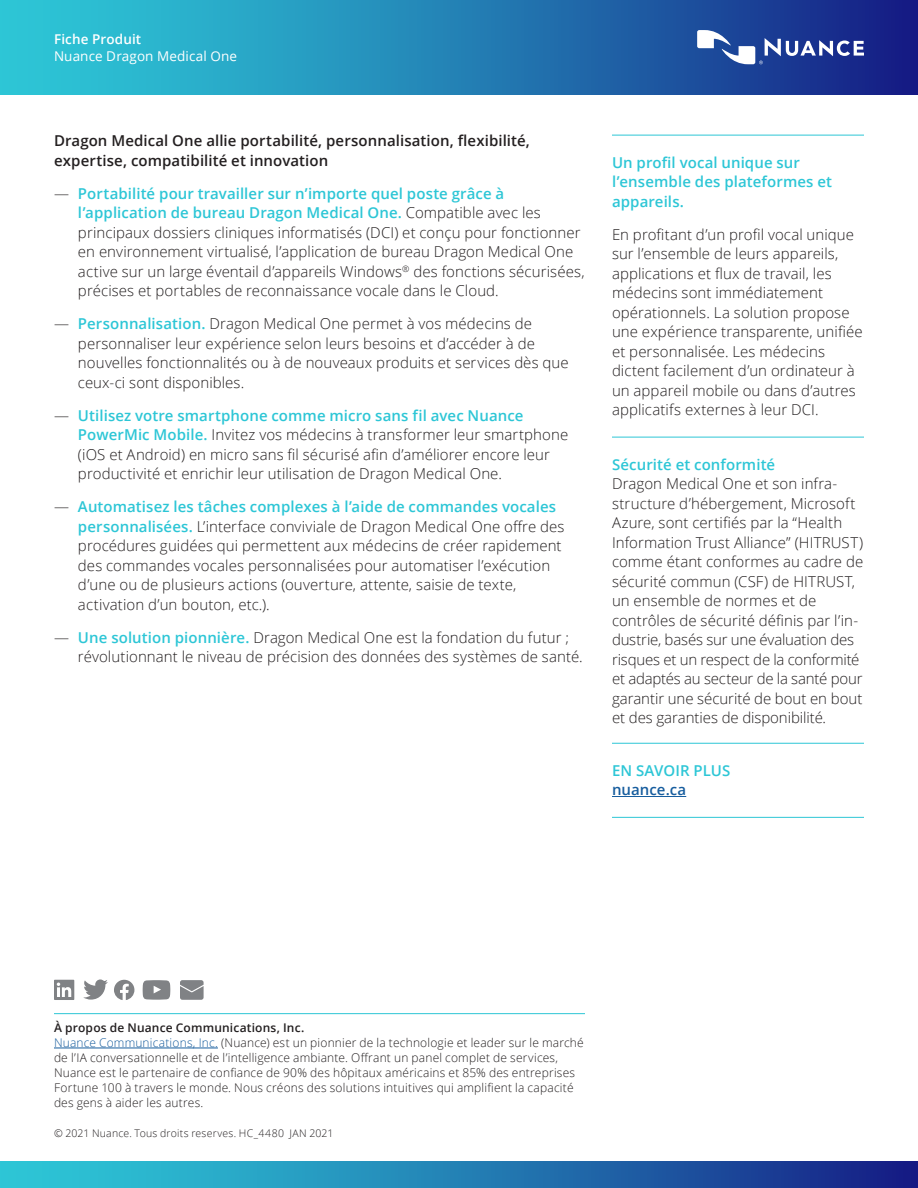
<style>
.page{position:relative;width:918px;height:1188px;background:#fff}
.page>*{position:absolute;margin:0;border:0;box-sizing:border-box;transform-origin:0 0}
.SideBar_text_10_13_w{font:300 15px/19.5px "Open Sans";letter-spacing:.005em;color:#231f20}
.Highlight_Bullets_LA{font:300 15px/19.5px "Open Sans";letter-spacing:.005em;color:#231f20}
.Body_Text_Subhead_10{font:600 15px/19.5px "Open Sans";letter-spacing:.005em;color:#231f20}
.HIGHLIGHTS_10_13_w_r{font:600 15px/19.5px "Open Sans";letter-spacing:.005em;color:#2dc6d6}
.Body_Text_10_13{font:600 15px "Open Sans";letter-spacing:.005em;color:#2dc6d6}
.SideBar_text_10_13_w-2{font:600 15px "Open Sans";letter-spacing:.005em;color:#175d9e}
.Product_Offering_Nam{font:13.5px "Open Sans";letter-spacing:.01em;color:#fff}
.Data_sheet_9_11{font:600 13.5px "Open Sans";letter-spacing:.01em;color:#fff}
.About_Nuance_Legal{font:300 12px/15px "Open Sans";letter-spacing:.015em;color:#231f20}
.About_Nuance_SemiBol{font:600 12px "Open Sans";letter-spacing:.015em;color:#231f20}
.About_Nuance_Legal-2{font:300 10.5px "Open Sans";letter-spacing:.02em;color:#231f20}
.s1{font-weight:600;color:#2dc6d6}
.s2{color:#175d9e}
</style>
<div class="page">
<div style="left:0;top:1161px;width:918px;height:27px;background:linear-gradient(to right,#2fd4dd,#162388)"></div>
<div style="left:0;top:0;width:918px;height:94px;background:linear-gradient(to right,#2fd4dd,#162388)"></div>
<hr style="left:612px;top:135px;width:252px;height:1px;background:#2dc6d6">
<svg style="left:697px;top:30px;width:167px;height:34px"></svg>
<svg style="left:54px;top:980px;width:20px;height:20px"></svg>
<svg style="left:83px;top:979px;width:25px;height:21px"></svg>
<svg style="left:114px;top:980px;width:20px;height:20px"></svg>
<svg style="left:143px;top:980px;width:27px;height:20px"></svg>
<svg style="left:180px;top:980px;width:24px;height:20px"></svg>
<hr style="left:54px;top:1013px;width:531px;height:1px;background:#2dc6d6">
<hr style="left:54px;top:1048px;width:164px;height:1px;background:#175d9e">
<hr style="left:612px;top:437px;width:252px;height:1px;background:#2dc6d6">
<hr style="left:612px;top:743px;width:252px;height:1px;background:#2dc6d6">
<hr style="left:612px;top:817px;width:252px;height:1px;background:#2dc6d6">
<hr style="left:612px;top:796px;width:74px;height:1px;background:#175d9e">
<p class="Data_sheet_9_11" style="left:54px;top:30px;width:89px">Fiche Produit</p>
<p class="Product_Offering_Nam" style="left:54px;top:47px;width:185px">Nuance Dragon Medical One</p>
<p class="Body_Text_Subhead_10" style="left:54px;top:131px;width:478px">Dragon Medical One allie portabilité, personnalisation, flexibilité, expertise, compatibilité et innovation</p>
<p class="SideBar_text_10_13_w" style="left:78px;top:183px;width:508px;text-indent:-24px">— <span class="s1">Portabilité pour travailler sur n’importe quel poste grâce à l’application de bureau Dragon Medical One.</span> Compatible avec les principaux dossiers cliniques informatisés (DCI) et conçu pour fonctionner en environnement virtualisé, l’application de bureau Dragon Medical One active sur un large éventail d’appareils Windows<sup>®</sup> des fonctions sécurisées, précises et portables de reconnaissance vocale dans le Cloud.</p>
<p class="SideBar_text_10_13_w" style="left:78px;top:314px;width:492px;text-indent:-24px">— <span class="s1">Personnalisation.</span> Dragon Medical One permet à vos médecins de personnaliser leur expérience selon leurs besoins et d’accéder à de nouvelles fonctionnalités ou à de nouveaux produits et services dès que ceux-ci sont disponibles.</p>
<p class="SideBar_text_10_13_w" style="left:78px;top:405px;width:492px;text-indent:-24px">— <span class="s1">Utilisez votre smartphone comme micro sans fil avec Nuance PowerMic Mobile.</span> Invitez vos médecins à transformer leur smartphone (iOS et Android) en micro sans fil sécurisé afin d’améliorer encore leur productivité et enrichir leur utilisation de Dragon Medical One.</p>
<p class="SideBar_text_10_13_w" style="left:78px;top:497px;width:488px;text-indent:-24px">— <span class="s1">Automatisez les tâches complexes à l’aide de commandes vocales personnalisées.</span> L’interface conviviale de Dragon Medical One offre des procédures guidées qui permettent aux médecins de créer rapidement des commandes vocales personnalisées pour automatiser l’exécution d’une ou de plusieurs actions (ouverture, attente, saisie de texte, activation d’un bouton, etc.).</p>
<p class="SideBar_text_10_13_w" style="left:78px;top:627px;width:506px;text-indent:-24px">— <span class="s1">Une solution pionnière.</span> Dragon Medical One est la fondation du futur ; révolutionnant le niveau de précision des données des systèmes de santé.</p>
<p class="HIGHLIGHTS_10_13_w_r" style="left:612px;top:152px;width:222px">Un profil vocal unique sur l’ensemble des plateformes et appareils.</p>
<p class="Highlight_Bullets_LA" style="left:612px;top:224px;width:252px">En profitant d’un profil vocal unique sur l’ensemble de leurs appareils, applications et flux de travail, les médecins sont immédiatement opérationnels. La solution propose une expérience transparente, unifiée et personnalisée. Les médecins dictent facilement d’un ordinateur à un appareil mobile ou dans d’autres applicatifs externes à leur DCI.</p>
<p class="SideBar_text_10_13_w" style="left:612px;top:454px;width:253px"><span class="s1">Sécurité et conformité<br></span>Dragon Medical One et son infra&shy;structure d’hébergement, Microsoft Azure, sont certifiés par la “Health Information Trust Alliance” (HITRUST) comme étant conformes au cadre de sécurité commun (CSF) de HITRUST, un ensemble de normes et de contrôles de sécurité définis par l’in&shy;dustrie, basés sur une évaluation des risques et un respect de la conformité et adaptés au secteur de la santé pour garantir une sécurité de bout en bout et des garanties de disponibilité.</p>
<p class="Body_Text_10_13" style="left:612px;top:760px;width:120px">EN SAVOIR PLUS</p>
<p class="SideBar_text_10_13_w-2" style="left:612px;top:780px;width:76px">nuance.ca</p>
<p class="About_Nuance_SemiBol" style="left:54px;top:1019px;width:252px">À propos de Nuance Communications, Inc.</p>
<p class="About_Nuance_Legal" style="left:54px;top:1035px;width:531px"><span class="s2">Nuance Communications, Inc.</span> (Nuance) est un pionnier de la technologie et leader sur le marché de l’IA conversationnelle et de l’intelligence ambiante. Offrant un panel complet de services, Nuance est le partenaire de confiance de 90% des hôpitaux américains et 85% des entreprises Fortune 100 à travers le monde. Nous créons des solutions intuitives qui amplifient la capacité des gens à aider les autres.</p>
<p class="About_Nuance_Legal-2" style="left:54px;top:1126px;width:281px">© 2021 Nuance. Tous droits reserves. HC_4480 JAN 2021</p>
</div>
